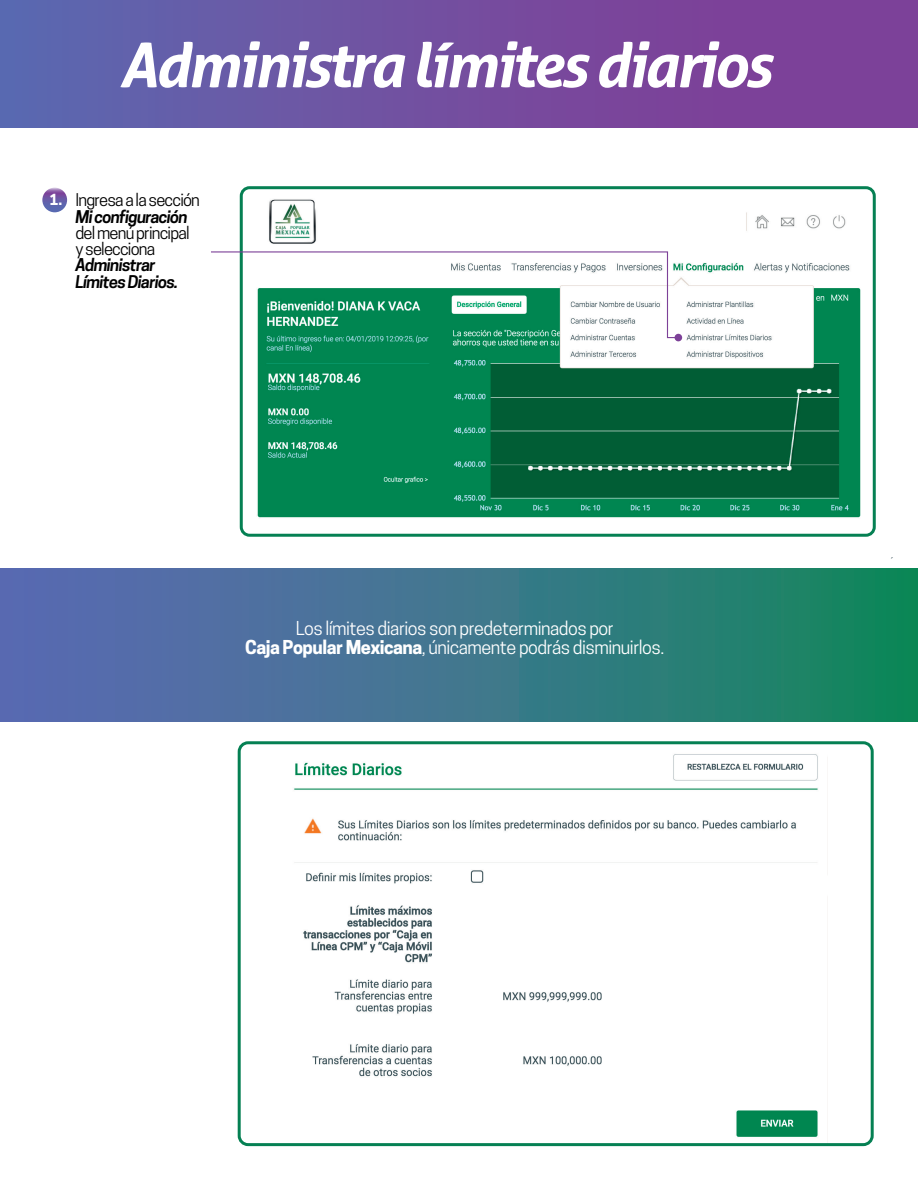
<style>
.page{position:relative;width:918px;height:1188px;background:#fff}
.page>*{position:absolute;margin:0;border:0;box-sizing:border-box;transform-origin:0 0}
.t1{font:italic 700 61.5px "Aller";letter-spacing:-.045em;color:#fff}
.t2{font:18px/19.2px "Cooper Hewitt";letter-spacing:-.025em;color:#fff;text-align:center}
.t3{font:16.5px/16.2px "Cooper Hewitt";letter-spacing:-.045em;color:#000}
.t4{font:italic 600 16.5px/16.2px "Cooper Hewitt";letter-spacing:-.045em;color:#000}
.t5{font:700 14.4px "Cooper Hewitt";color:#fff}
.t6{font:9.9px "Myriad Pro";color:#41575f}
.s1{font-weight:700}
</style>
<div class="page">
<img style="left:294px;top:754px;width:524px;height:383px">
<img style="left:244px;top:190px;width:628px;height:328px">
<div style="left:0;top:568px;width:918px;height:153px;background:linear-gradient(to right,#6268b9,#14875d)"></div>
<svg style="left:42px;top:188px;width:25px;height:24px"></svg>
<div style="left:0;top:0;width:918px;height:128px;background:linear-gradient(to right,#5e66ae,#833a94)"></div>
<div style="left:240px;top:186px;width:636px;height:351px;border:3px solid #058053;border-radius:8px"></div>
<div style="left:238px;top:741px;width:636px;height:405px;border:3px solid #058053;border-radius:9px"></div>
<svg style="left:211px;top:251px;width:469px;height:88px"></svg>
<div style="left:675px;top:334px;width:7px;height:7px;background:#7d4198;border-radius:50%"></div>
<h1 class="t1" style="left:119px;top:27px;width:655px">Administra límites diarios</h1>
<p class="t5" style="left:50px;top:191px;width:14px">1.</p>
<p class="t3" style="left:75px;top:192px;width:126px">Ingresa a la sección</p>
<p class="t4" style="left:75px;top:208px;width:114px">Mi configuración</p>
<p class="t3" style="left:75px;top:225px;width:116px">del menú principal y selecciona</p>
<p class="t4" style="left:75px;top:257px;width:104px">Administrar<br>Límites Diarios.</p>
<p class="t2" style="left:245px;top:618px;width:421px">Los límites diarios son predeterminados por<br><span class="s1">Caja Popular Mexicana</span>, únicamente podrás disminuirlos.</p>
<p class="t6" style="left:890px;top:554px;width:4px">´</p>
</div>
